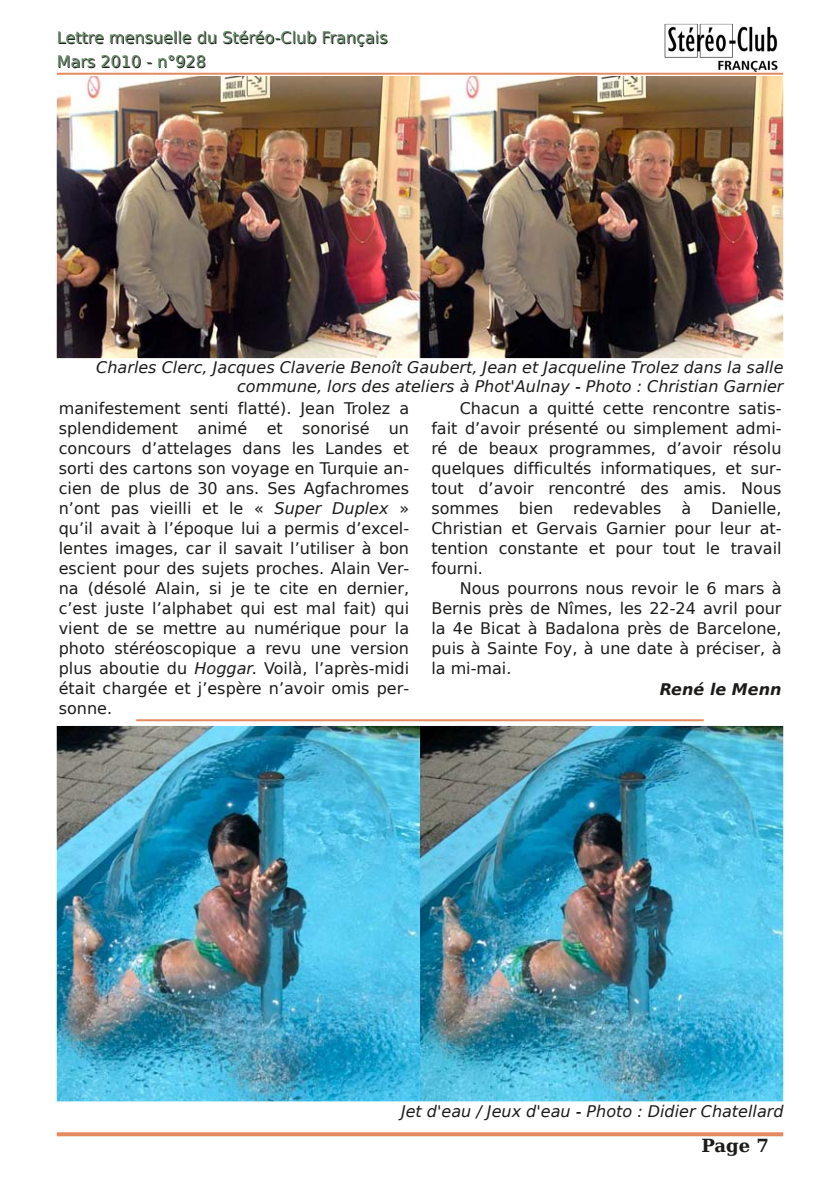
<style>
.page{position:relative;width:840px;height:1191px;background:#fff}
.page>*{position:absolute;margin:0;border:0;box-sizing:border-box;transform-origin:0 0}
.t1{font:700 18px "Bitstream Vera Serif";color:#1c1b1a}
.t2{font:16px/20px "Bitstream Vera Sans";color:#1c1b1a;text-align:justify}
.t3{font:italic 16px/18.6px "Bitstream Vera Sans";color:#1c1b1a;text-align:right}
.t4{font:italic 700 16px "Bitstream Vera Sans";color:#1c1b1a}
.s1{color:#698b69}
.s2{font-style:italic}
</style>
<div class="page">
<hr style="left:57px;top:73px;width:725px;height:2px;background:#e58a5e">
<img style="left:664px;top:24px;width:112px;height:48px">
<svg style="left:57px;top:1132px;width:725px;height:4px;background:#e69269"></svg>
<img style="left:57px;top:726px;width:725px;height:375px">
<img style="left:57px;top:76px;width:725px;height:282px">
<hr style="left:136px;top:719px;width:567px;height:2px;background:#e58a5e">
<p class="t2" style="left:57px;top:26px;width:332px;line-height:24px">Lettre mensue<span class="s1">ll</span>e du Stéréo-C<span class="s1">l</span>ub França<span class="s1">i</span>s<br>Mars 2010 - n°928</p>
<p class="t3" style="left:96px;top:358px;width:688px">Charles Clerc, Jacques Claverie Benoît Gaubert, Jean et Jacqueline Trolez dans la salle commune, lors des ateliers à Phot'Aulnay - Photo : Christian Garnier</p>
<p class="t2" style="left:59px;top:398px;width:352px">manifestement senti flatté). Jean Trolez a splendidement animé et sonorisé un concours d’attelages dans les Landes et sorti des cartons son voyage en Turquie an&shy;cien de plus de 30 ans. Ses Agfachromes n’ont pas vieilli et le « <span class="s2">Super Duplex</span> » qu’il avait à l’époque lui a permis d’excel&shy;lentes images, car il savait l’utiliser à bon escient pour des sujets proches. Alain Ver&shy;na (désolé Alain, si je te cite en dernier, c’est juste l’alphabet qui est mal fait) qui vient de se mettre au numérique pour la photo stéréoscopique a revu une version plus aboutie du <span class="s2">Hoggar</span>. Voilà, l’après-midi était chargée et j’espère n’avoir omis per&shy;sonne.</p>
<p class="t2" style="left:431px;top:398px;width:351px;text-indent:28px">Chacun a quitté cette rencontre satis&shy;fait d’avoir présenté ou simplement admi&shy;ré de beaux programmes, d’avoir résolu quelques difficultés informatiques, et sur&shy;tout d’avoir rencontré des amis. Nous sommes bien redevables à Danielle, Christian et Gervais Garnier pour leur at&shy;tention constante et pour tout le travail fourni.</p>
<p class="t2" style="left:431px;top:578px;width:351px;text-indent:28px">Nous pourrons nous revoir le 6 mars à Bernis près de Nîmes, les 22-24 avril pour la 4e Bicat à Badalona près de Barcelone, puis à Sainte Foy, à une date à préciser, à la mi-mai.</p>
<p class="t4" style="left:659px;top:680px;width:123px">René le Menn</p>
<p class="t3" style="left:401px;top:1102px;width:384px">Jet d'eau / Jeux d'eau - Photo : Didier Chatellard</p>
<p class="t1" style="left:701px;top:1134px;width:69px">Page 7</p>
</div>
